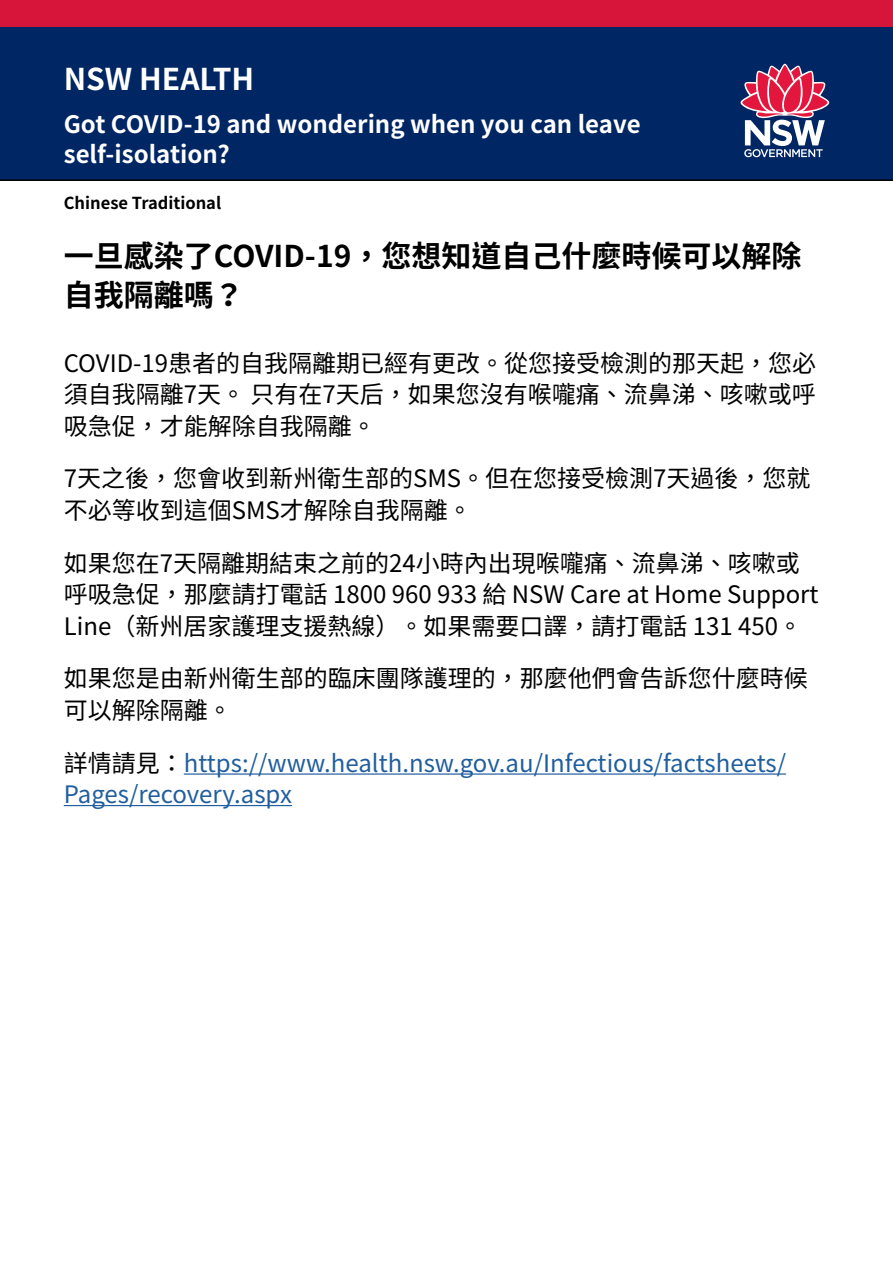
<style>
.page{position:relative;width:893px;height:1263px;background:#fff}
.page>*{position:absolute;margin:0;border:0;box-sizing:border-box;transform-origin:0 0}
.Ch_head{font:700 30px/39px "Noto Sans CJ Ktc";color:#000}
.t1{font:700 30px "Noto Sans CJ Ktc";color:#fff}
.Text{font:24px/31.5px "Noto Sans CJ Ktc";color:#000}
.Text-2{font:24px/31.5px "Noto Sans CJ Ktc";color:#215e9e}
.Head{font:700 24px/30px "Noto Sans CJ Ktc";color:#fff}
.t2{font:700 16.5px "Noto Sans CJ Ktc";color:#000}
.s1{color:#000}
</style>
<div class="page">
<img style="left:0;top:0;width:893px;height:180px">
<svg style="left:741px;top:64px;width:88px;height:93px"></svg>
<hr style="left:184px;top:773px;width:602px;height:2px;background:#215e9e">
<hr style="left:64px;top:805px;width:228px;height:1px;background:#215e9e">
<p class="t1" style="left:64px;top:62px;width:192px">NSW HEALTH</p>
<p class="Head" style="left:64px;top:109px;width:578px">Got COVID-19 and wondering when you can leave self-isolation?</p>
<p class="t2" style="left:64px;top:193px;width:159px">Chinese Traditional</p>
<p class="Ch_head" style="left:64px;top:237px;width:739px">一旦感染了COVID-19，您想知道自己什麼時候可以解除自我隔離嗎？</p>
<p class="Text" style="left:64px;top:347px;width:754px;text-align:justify">COVID-19患者的自我隔離期已經有更改。從您接受檢測的那天起，您必須自我隔離7天。 只有在7天后，如果您沒有喉嚨痛、流鼻涕、咳嗽或呼吸急促，才能解除自我隔離。</p>
<p class="Text" style="left:64px;top:463px;width:748px">7天之後，您會收到新州衛生部的SMS。但在您接受檢測7天過後，您就不必等收到這個SMS才解除自我隔離。</p>
<p class="Text" style="left:64px;top:548px;width:756px">如果您在7天隔離期結束之前的24小時內出現喉嚨痛、流鼻涕、咳嗽或呼吸急促，那麼請打電話 1800 960 933 給 NSW Care at Home Support<br>Line（新州居家護理支援熱線）。如果需要口譯，請打電話 131 450。</p>
<p class="Text" style="left:64px;top:663px;width:746px">如果您是由新州衛生部的臨床團隊護理的，那麼他們會告訴您什麼時候可以解除隔離。</p>
<p class="Text-2" style="left:64px;top:748px;width:724px"><span class="s1">詳情請見：</span>https://www.health.nsw.gov.au/Infectious/factsheets/<br>Pages/recovery.aspx</p>
</div>
